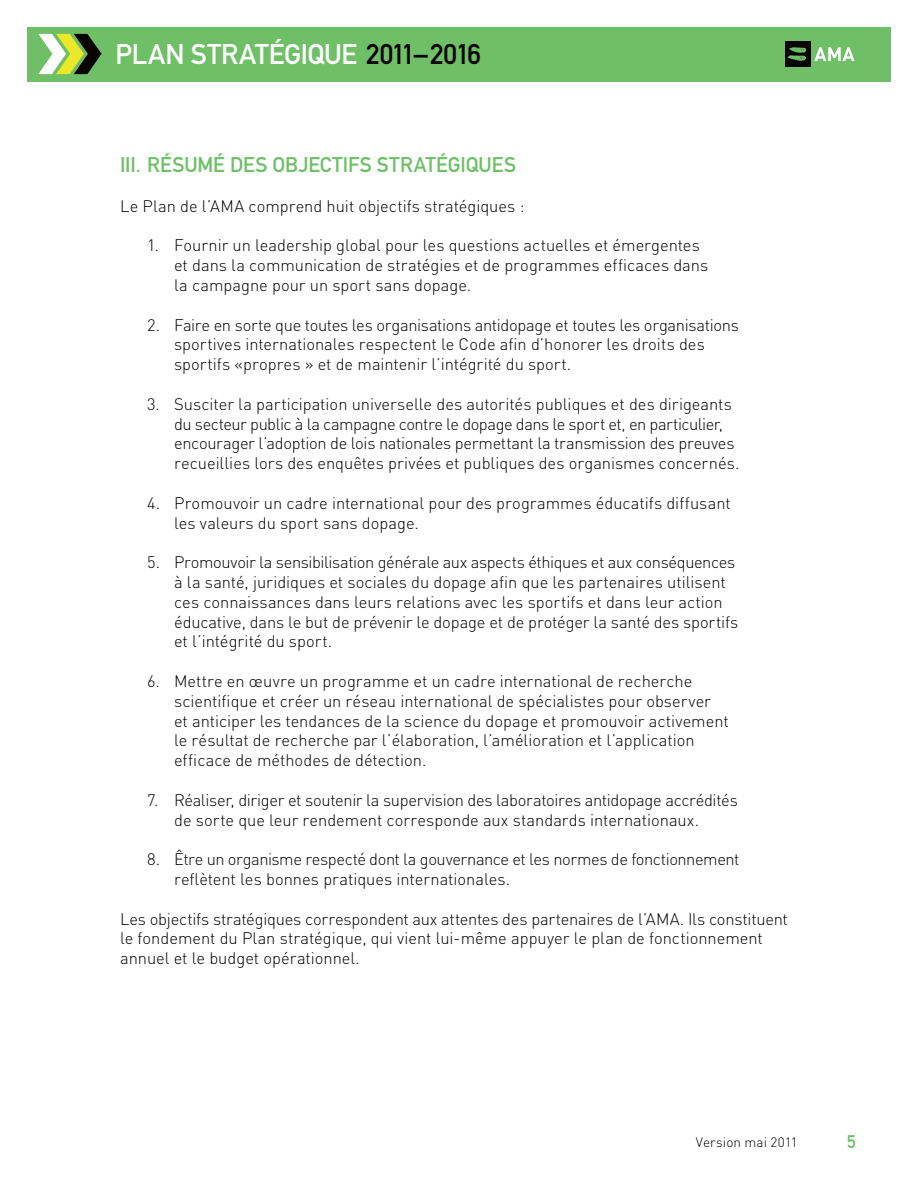
<style>
.page{position:relative;width:918px;height:1188px;background:#fff}
.page>*{position:absolute;margin:0;border:0;box-sizing:border-box;transform-origin:0 0}
.t1{font:28.05px "DIN Mittelschrift Alternate";letter-spacing:-.015em;color:#fff}
.t2{font:21px "DIN Mittelschrift Alternate";color:#6dc067}
.t3{font:18px "DIN Mittelschrift Alternate";color:#6dc067}
.t4{font:300 16.5px/19.8px "DIN";letter-spacing:-.005em;color:#000}
.t5{font:300 13.5px "DIN";letter-spacing:.01em;color:#000}
.s1{color:#0a0303}
</style>
<div class="page">
<div style="left:27px;top:27px;width:864px;height:54px;background:#6ebf66"></div>
<svg style="left:38px;top:34px;width:64px;height:40px"></svg>
<div style="left:785px;top:41px;width:25px;height:26px;background:#0a0303"></div>
<svg style="left:788px;top:47px;width:18px;height:14px"></svg>
<svg style="left:814px;top:47px;width:41px;height:14px"></svg>
<h1 class="t1" style="left:116px;top:38px;width:367px">PLAN STRATÉGIQUE <span class="s1">2011–2016</span></h1>
<p class="t2" style="left:120px;top:153px;width:397px">III. RÉSUMÉ DES OBJECTIFS STRATÉGIQUES</p>
<p class="t4" style="left:120px;top:195px;width:406px">Le Plan de l’AMA comprend huit objectifs stratégiques :</p>
<p class="t4" style="left:174px;top:235px;width:536px;text-indent:-27px">1. Fournir un leadership global pour les questions actuelles et émergentes et dans la communication de stratégies et de programmes efficaces dans la campagne pour un sport sans dopage.</p>
<p class="t4" style="left:174px;top:314px;width:566px;text-indent:-27px">2. Faire en sorte que toutes les organisations antidopage et toutes les organisations sportives internationales respectent le Code afin d’honorer les droits des sportifs «propres » et de maintenir l’intégrité du sport.</p>
<p class="t4" style="left:174px;top:393px;width:567px;text-indent:-27px">3. Susciter la participation universelle des autorités publiques et des dirigeants du secteur public à la campagne contre le dopage dans le sport et, en particulier, encourager l’adoption de lois nationales permettant la transmission des preuves recueillies lors des enquêtes privées et publiques des organismes concernés.</p>
<p class="t4" style="left:174px;top:492px;width:558px;text-indent:-27px">4. Promouvoir un cadre international pour des programmes éducatifs diffusant les valeurs du sport sans dopage.</p>
<p class="t4" style="left:174px;top:552px;width:566px;text-indent:-27px">5. Promouvoir la sensibilisation générale aux aspects éthiques et aux conséquences à la santé, juridiques et sociales du dopage afin que les partenaires utilisent ces connaissances dans leurs relations avec les sportifs et dans leur action éducative, dans le but de prévenir le dopage et de protéger la santé des sportifs et l’intégrité du sport.</p>
<p class="t4" style="left:174px;top:671px;width:556px;text-indent:-27px">6. Mettre en œuvre un programme et un cadre international de recherche scientifique et créer un réseau international de spécialistes pour observer et anticiper les tendances de la science du dopage et promouvoir activement le résultat de recherche par l’élaboration, l’amélioration et l’application efficace de méthodes de détection.</p>
<p class="t4" style="left:174px;top:789px;width:565px;text-indent:-27px">7. Réaliser, diriger et soutenir la supervision des laboratoires antidopage accrédités de sorte que leur rendement corresponde aux standards internationaux.</p>
<p class="t4" style="left:174px;top:849px;width:567px;text-indent:-27px">8. Être un organisme respecté dont la gouvernance et les normes de fonctionnement reflètent les bonnes pratiques internationales.</p>
<p class="t4" style="left:120px;top:908px;width:669px">Les objectifs stratégiques correspondent aux attentes des partenaires de l’AMA. Ils constituent le fondement du Plan stratégique, qui vient lui-même appuyer le plan de fonctionnement annuel et le budget opérationnel.</p>
<p class="t5" style="left:696px;top:1133px;width:103px">Version mai 2011</p>
<p class="t3" style="left:847px;top:1131px;width:10px">5</p>
</div>
